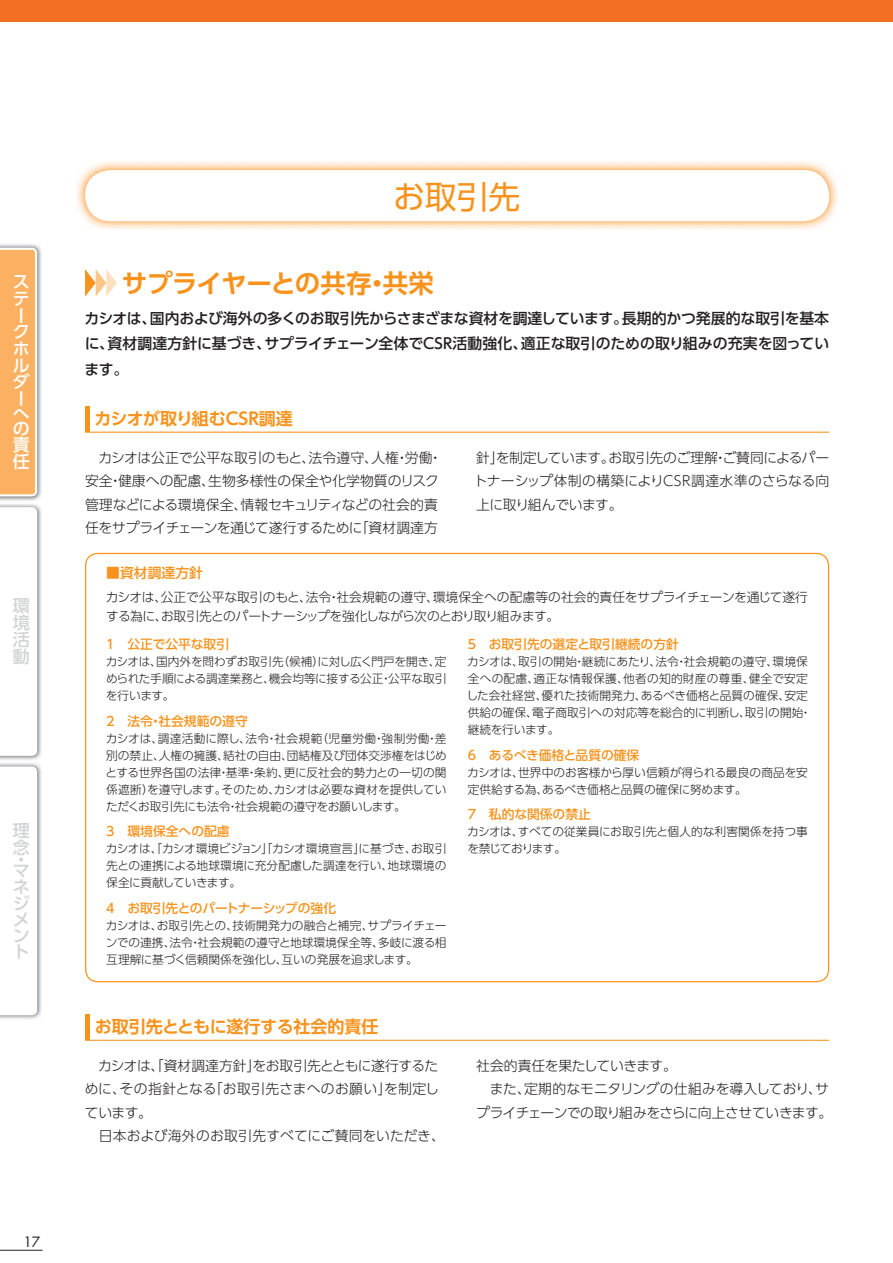
<style>
.page{position:relative;width:893px;height:1263px;background:#fff}
.page>*{position:absolute;margin:0;border:0;box-sizing:border-box;transform-origin:0 0}
.t1{font:31.95px "UD Shin Go Pro Regular 90 pv RKSJ H";color:#f7931d}
.t2{font:25.5px "UD Shin Go Pro De Bold 90 pv RKSJ H";letter-spacing:-.015em;color:#f7931d}
.t3{font:16.95px "UD Shin Go Pro De Bold 90 pv RKSJ H";color:#f7931d}
.t4{font:16.95px/16px "UD Shin Go Pro Medium 90 pv RKSJ V";color:#d1d3d4;text-align:justify}
.t5{font:16.95px/16.6px "UD Shin Go Pro Medium 90 pv RKSJ V";color:#fff}
.t6{font:14.85px/25.5px "UD Shin Go Pro Medium 90 pv RKSJ H";color:#231f20;text-align:justify}
.t7{font:13.8px/23.4px "UD Shin Go Pro Light 90 pv RKSJ H";letter-spacing:-.01em;color:#231f20}
.t8{font:13.8px/23.4px "UD Shin Go Pro Light 90 pv RKSJ H";letter-spacing:-.03em;color:#231f20}
.t9{font:13.8px "UD Shin Go Pro Medium 90 pv RKSJ H";color:#f7931d}
.t10{font:13.8px "Futura";color:#231f20}
.t11{font:12.75px/19.2px "UD Shin Go Pro Light 90 pv RKSJ H";letter-spacing:-.015em;color:#231f20}
.t12{font:12.75px "UD Shin Go Pro Medium 90 pv RKSJ H";color:#f7931d}
.t13{font:12.75px "UD Shin Go Pro Medium 90 pv RKSJ H";letter-spacing:-.02em;color:#f7931d}
.t14{font:11.7px/17px "UD Shin Go Pro Light 90 pv RKSJ H";color:#231f20;text-align:justify}
</style>
<div class="page">
<img style="left:77px;top:161px;width:761px;height:68px">
<div style="left:85px;top:170px;width:744px;height:51px;background:#fff;border-radius:26px"></div>
<svg style="left:85px;top:269px;width:32px;height:28px"></svg>
<hr style="left:85px;top:432px;width:744px;height:1px;background:#f7931d">
<hr style="left:85px;top:406px;width:4px;height:26px;background:#f7931d">
<hr style="left:85px;top:1040px;width:744px;height:1px;background:#f7931d">
<hr style="left:85px;top:1014px;width:4px;height:26px;background:#f7931d">
<div style="left:0;top:0;width:893px;height:21px;background:#f36f21"></div>
<hr style="left:0;top:1250px;width:43px;height:1px;background:#231f20">
<img style="left:0;top:244px;width:41px;height:516px">
<div style="left:0;top:248px;width:37px;height:248px;background:#fbb161"></div>
<svg style="left:0;top:507px;width:37px;height:249px"></svg>
<img style="left:0;top:763px;width:41px;height:256px">
<svg style="left:0;top:766px;width:37px;height:249px"></svg>
<h3 class="t5" style="left:13px;top:276px;width:19px">ステークホルダー</h3>
<h3 class="t5" style="left:13px;top:409px;width:18px;line-height:14.5px">への</h3>
<h3 class="t5" style="left:13px;top:439px;width:18px">責任</h3>
<h3 class="t4" style="left:13px;top:600px;width:18px;line-height:17px">環境活動</h3>
<h3 class="t4" style="left:13px;top:824px;width:18px;line-height:17px">理念</h3>
<h3 class="t4" style="left:13px;top:854px;width:12px">・</h3>
<h3 class="t4" style="left:13px;top:865px;width:18px">マネジメント</h3>
<p class="t10" style="left:23px;top:1236px;width:19px">17</p>
<h1 class="t1" style="left:393px;top:185px;width:129px">お取引先</h1>
<h2 class="t2" style="left:122px;top:274px;width:313px">サプライヤーとの共存・共栄</h2>
<p class="t6" style="left:85px;top:307px;width:746px">カシオは、国内および海外の多くのお取引先からさまざまな資材を調達しています。長期的かつ発展的な取引を基本に、資材調達方針に基づき、サプライチェーン全体でCSR活動強化、適正な取引のための取り組みの充実を図っています。</p>
<h3 class="t3" style="left:94px;top:413px;width:200px">カシオが取り組むCSR調達</h3>
<p class="t7" style="left:85px;top:448px;width:359px">　カシオは公正で公平な取引のもと、法令遵守、人権・労働・安全・健康への配慮、生物多様性の保全や化学物質のリスク管理などによる環境保全、情報セキュリティなどの社会的責任をサプライチェーンを通じて遂行するために「資材調達方</p>
<p class="t9" style="left:106px;top:567px;width:98px">■資材調達方針</p>
<p class="t7" style="left:474px;top:448px;width:357px;text-align:justify">針」を制定しています。お取引先のご理解・ご賛同によるパートナーシップ体制の構築によりCSR調達水準のさらなる向上に取り組んでいます。</p>
<p class="t11" style="left:106px;top:590px;width:704px">カシオは、公正で公平な取引のもと、法令・社会規範の遵守、環境保全への配慮等の社会的責任をサプライチェーンを通じて遂行する為に、お取引先とのパートナーシップを強化しながら次のとおり取り組みます。</p>
<p class="t12" style="left:468px;top:639px;width:213px">5　お取引先の選定と取引継続の方針</p>
<p class="t14" style="left:466px;top:655px;width:347px;text-align:left">カシオは、取引の開始・継続にあたり、法令・社会規範の遵守、環境保全への配慮、適正な情報保護、他者の知的財産の尊重、健全で安定した会社経営、優れた技術開発力、あるべき価格と品質の確保、安定供給の確保、電子商取引への対応等を総合的に判断し、取引の開始・継続を行います。</p>
<p class="t13" style="left:468px;top:750px;width:173px">6　あるべき価格と品質の確保</p>
<p class="t14" style="left:467px;top:765px;width:342px">カシオは、世界中のお客様から厚い信頼が得られる最良の商品を安定供給する為、あるべき価格と品質の確保に努めます。</p>
<p class="t12" style="left:468px;top:810px;width:125px">7　私的な関係の禁止</p>
<p class="t14" style="left:467px;top:825px;width:342px">カシオは、すべての従業員にお取引先と個人的な利害関係を持つ事を禁じております。</p>
<p class="t12" style="left:106px;top:639px;width:124px">1　公正で公平な取引</p>
<p class="t14" style="left:106px;top:655px;width:342px">カシオは、国内外を問わずお取引先（候補）に対し広く門戸を開き、定められた手順による調達業務と、機会均等に接する公正・公平な取引を行います。</p>
<p class="t12" style="left:106px;top:716px;width:143px">2　法令・社会規範の遵守</p>
<p class="t14" style="left:106px;top:731px;width:343px">カシオは、調達活動に際し、法令・社会規範（児童労働・強制労働・差別の禁止、人権の擁護、結社の自由、団結権及び団体交渉権をはじめとする世界各国の法律・基準・条約、更に反社会的勢力との一切の関係遮断）を遵守します。そのため、カシオは必要な資材を提供していただくお取引先にも法令・社会規範の遵守をお願いします。</p>
<p class="t12" style="left:106px;top:827px;width:125px">3　環境保全への配慮</p>
<p class="t14" style="left:106px;top:842px;width:342px">カシオは、「カシオ環境ビジョン」「カシオ環境宣言」に基づき、お取引先との連携による地球環境に充分配慮した調達を行い、地球環境の保全に貢献していきます。</p>
<p class="t12" style="left:106px;top:903px;width:231px">4　お取引先とのパートナーシップの強化</p>
<p class="t14" style="left:106px;top:918px;width:342px">カシオは、お取引先との、技術開発力の融合と補完、サプライチェーンでの連携、法令・社会規範の遵守と地球環境保全等、多岐に渡る相互理解に基づく信頼関係を強化し、互いの発展を追求します。</p>
<h3 class="t3" style="left:95px;top:1021px;width:285px">お取引先とともに遂行する社会的責任</h3>
<p class="t7" style="left:85px;top:1056px;width:362px">　カシオは、「資材調達方針」をお取引先とともに遂行するために、その指針となる「お取引先さまへのお願い」を制定しています。<br>　日本および海外のお取引先すべてにご賛同をいただき、</p>
<p class="t8" style="left:476px;top:1056px;width:358px">社会的責任を果たしていきます。<br>　また、定期的なモニタリングの仕組みを導入しており、サプライチェーンでの取り組みをさらに向上させていきます。</p>
</div>
